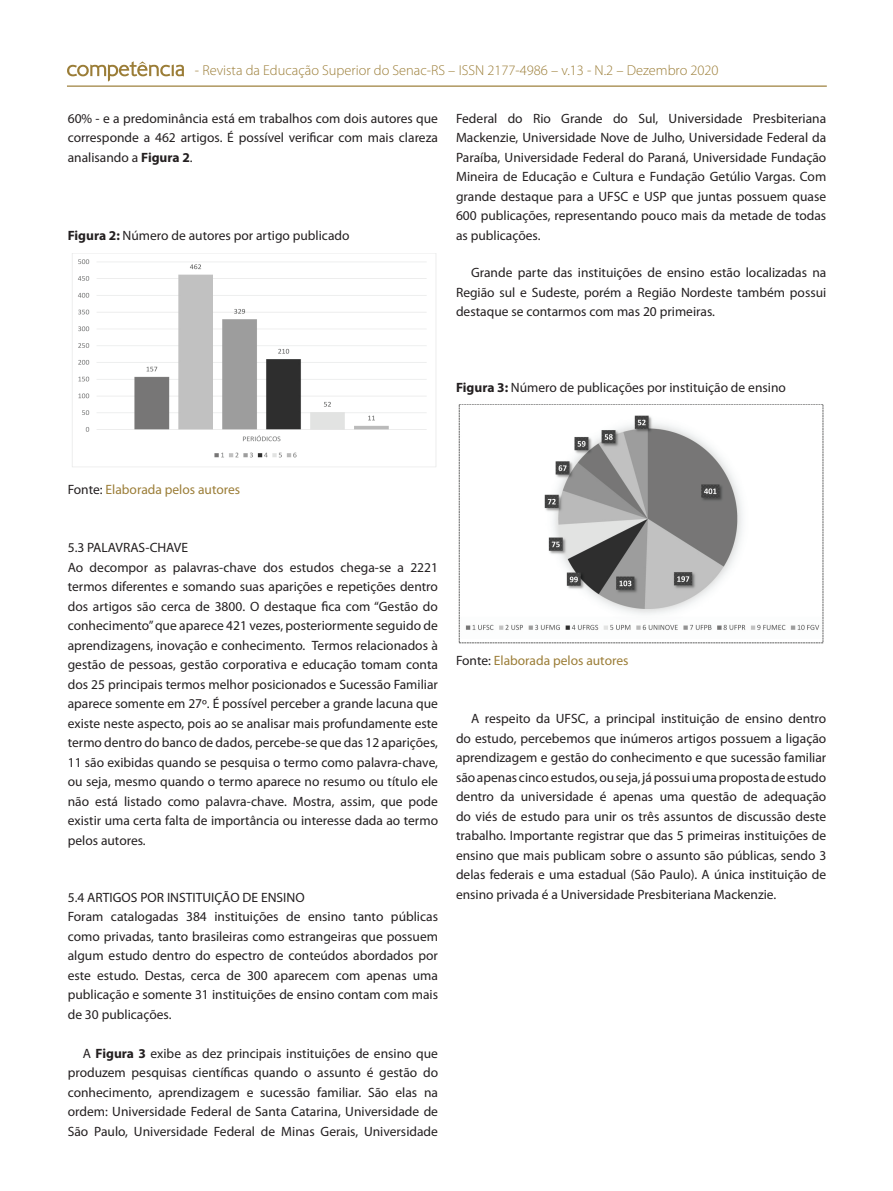
<style>
.page{position:relative;width:893px;height:1191px;background:#fff}
.page>*{position:absolute;margin:0;border:0;box-sizing:border-box;transform-origin:0 0}
.t1{font:300 14.4px "Myriad Pro";color:#9b7d37}
.t2{font:13.5px/19.5px "Myriad Pro";color:#231f20;text-align:justify}
.t3{font:13.5px "Myriad Pro";color:#9b7d37}
.s1{font-weight:700}
.s2{color:#231f20}
</style>
<div class="page">
<hr style="left:67px;top:85px;width:760px;height:2px;background:#9b7d37">
<svg style="left:67px;top:61px;width:117px;height:20px"></svg>
<img style="left:72px;top:253px;width:364px;height:214px">
<img style="left:458px;top:404px;width:366px;height:240px">
<p class="t1" style="left:195px;top:62px;width:525px">- Revista da Educação Superior do Senac-RS – ISSN 2177-4986 – v.13 - N.2 – Dezembro 2020</p>
<p class="t2" style="left:68px;top:108px;width:372px">60% - e a predominância está em trabalhos com dois autores que corresponde a 462 artigos. É possível verificar com mais clareza analisando a <span class="s1">Figura 2</span>.</p>
<p class="t2" style="left:456px;top:108px;width:372px">Federal do Rio Grande do Sul, Universidade Presbiteriana Mackenzie, Universidade Nove de Julho, Universidade Federal da Paraíba, Universidade Federal do Paraná, Universidade Fundação Mineira de Educação e Cultura e Fundação Getúlio Vargas. Com grande destaque para a UFSC e USP que juntas possuem quase 600 publicações, representando pouco mais da metade de todas as publicações.</p>
<p class="t2" style="left:456px;top:263px;width:372px;text-indent:15px">Grande parte das instituições de ensino estão localizadas na Região sul e Sudeste, porém a Região Nordeste também possui destaque se contarmos com mas 20 primeiras.</p>
<p class="t2" style="left:68px;top:225px;width:283px"><span class="s1">Figura 2:</span> Número de autores por artigo publicado</p>
<p class="t2" style="left:456px;top:377px;width:331px"><span class="s1">Figura 3:</span> Número de publicações por instituição de ensino</p>
<p class="t3" style="left:68px;top:481px;width:174px"><span class="s2">Fonte:</span> Elaborada pelos autores</p>
<p class="t2" style="left:68px;top:537px;width:372px;text-align:left">5.3 PALAVRAS-CHAVE<br>Ao decompor as palavras-chave dos estudos chega-se a 2221 termos diferentes e somando suas aparições e repetições dentro dos artigos são cerca de 3800. O destaque fica com “Gestão do conhecimento” que aparece 421 vezes, posteriormente seguido de aprendizagens, inovação e conhecimento. Termos relacionados à gestão de pessoas, gestão corporativa e educação tomam conta dos 25 principais termos melhor posicionados e Sucessão Familiar aparece somente em 27º. É possível perceber a grande lacuna que existe neste aspecto, pois ao se analisar mais profundamente este termo dentro do banco de dados, percebe-se que das 12 aparições, 11 são exibidas quando se pesquisa o termo como palavra-chave, ou seja, mesmo quando o termo aparece no resumo ou título ele não está listado como palavra-chave. Mostra, assim, que pode existir uma certa falta de importância ou interesse dada ao termo pelos autores.</p>
<p class="t2" style="left:68px;top:887px;width:372px;text-align:left">5.4 ARTIGOS POR INSTITUIÇÃO DE ENSINO<br>Foram catalogadas 384 instituições de ensino tanto públicas como privadas, tanto brasileiras como estrangeiras que possuem algum estudo dentro do espectro de conteúdos abordados por este estudo. Destas, cerca de 300 aparecem com apenas uma publicação e somente 31 instituições de ensino contam com mais de 30 publicações.</p>
<p class="t2" style="left:68px;top:1043px;width:372px;text-indent:15px">A <span class="s1">Figura 3</span> exibe as dez principais instituições de ensino que produzem pesquisas científicas quando o assunto é gestão do conhecimento, aprendizagem e sucessão familiar. São elas na ordem: Universidade Federal de Santa Catarina, Universidade de São Paulo, Universidade Federal de Minas Gerais, Universidade</p>
<p class="t3" style="left:456px;top:652px;width:174px"><span class="s2">Fonte:</span> Elaborada pelos autores</p>
<p class="t2" style="left:456px;top:708px;width:372px;text-indent:15px">A respeito da UFSC, a principal instituição de ensino dentro do estudo, percebemos que inúmeros artigos possuem a ligação aprendizagem e gestão do conhecimento e que sucessão familiar são apenas cinco estudos, ou seja, já possui uma proposta de estudo dentro da universidade é apenas uma questão de adequação do viés de estudo para unir os três assuntos de discussão deste trabalho. Importante registrar que das 5 primeiras instituições de ensino que mais publicam sobre o assunto são públicas, sendo 3 delas federais e uma estadual (São Paulo). A única instituição de ensino privada é a Universidade Presbiteriana Mackenzie.</p>
</div>
